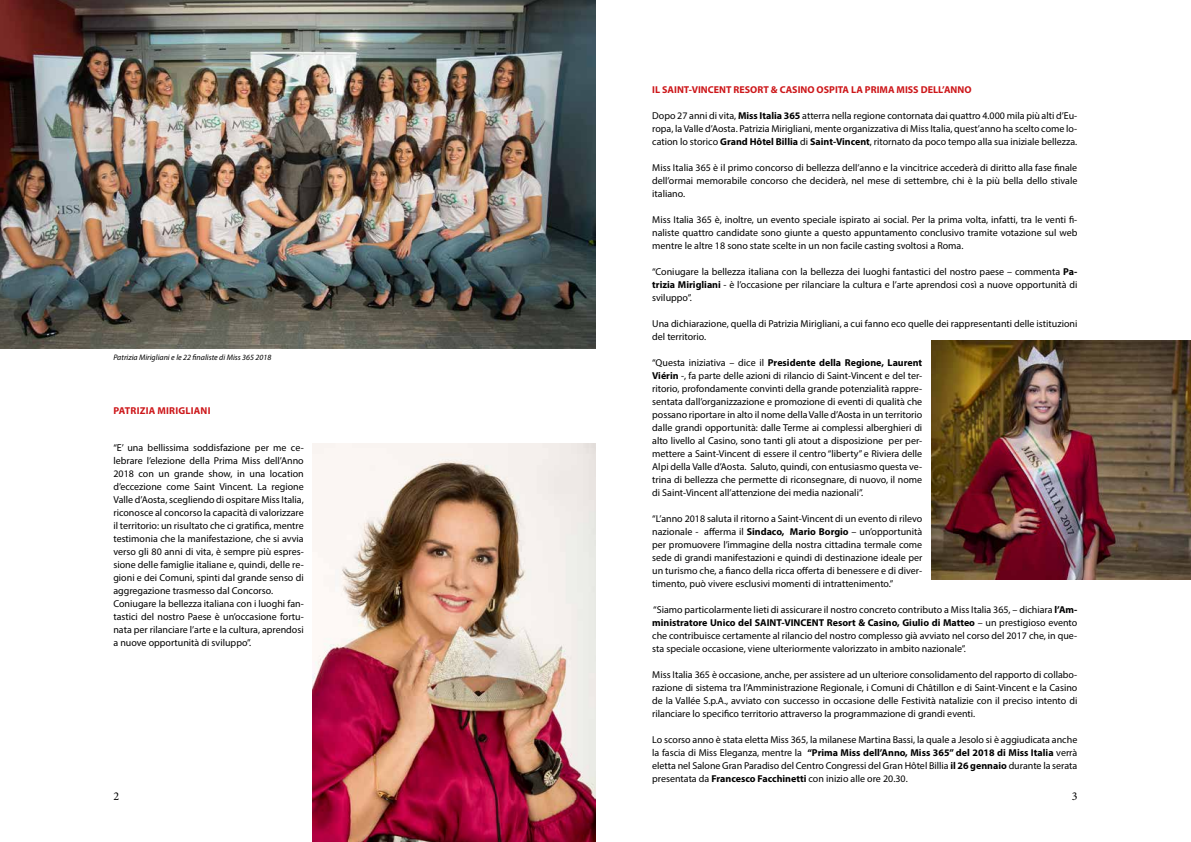
<style>
.page{position:relative;width:1191px;height:842px;background:#fff}
.page>*{position:absolute;margin:0;border:0;box-sizing:border-box;transform-origin:0 0}
.t1{font:12px "Minion Pro";color:#000}
.t2{font:10px/13px "Myriad Pro";color:#000;text-align:justify}
.t3{font:700 10px "Myriad Pro";color:#cd171a}
.t4{font:700 10px "Myriad Pro";letter-spacing:.02em;color:#cd171a}
.t5{font:italic 8px "Myriad Pro";color:#000}
.s1{font-weight:700}
</style>
<div class="page">
<img style="left:0;top:0;width:595px;height:349px">
<img style="left:931px;top:341px;width:260px;height:239px">
<img style="left:312px;top:443px;width:283px;height:399px">
<p class="t5" style="left:113px;top:352px;width:159px">Patrizia Mirigliani e le 22 finaliste di Miss 365 2018</p>
<p class="t4" style="left:113px;top:404px;width:98px">PATRIZIA MIRIGLIANI</p>
<p class="t2" style="left:113px;top:441px;width:192px;text-align:left">“E’ una bellissima soddisfazione per me ce&shy;lebrare l’elezione della Prima Miss dell’Anno 2018 con un grande show, in una location d’eccezione come Saint Vincent. La regione Valle d’Aosta, scegliendo di ospitare Miss Italia, riconosce al concorso la capacità di valorizzare il territorio: un risultato che ci gratifica, mentre testimonia che la manifestazione, che si avvia verso gli 80 anni di vita, è sempre più espres&shy;sione delle famiglie italiane e, quindi, delle re&shy;gioni e dei Comuni, spinti dal grande senso di aggregazione trasmesso dal Concorso.<br>Coniugare la bellezza italiana con i luoghi fan&shy;tastici del nostro Paese è un’occasione fortu&shy;nata per rilanciare l’arte e la cultura, aprendosi a nuove opportunità di sviluppo”.</p>
<p class="t3" style="left:652px;top:83px;width:321px">IL SAINT-VINCENT RESORT &amp; CASINO OSPITA LA PRIMA MISS DELL’ANNO</p>
<p class="t2" style="left:652px;top:109px;width:427px">Dopo 27 anni di vita, <span class="s1">Miss Italia 365</span> atterra nella regione contornata dai quattro 4.000 mila più alti d’Eu&shy;ropa, la Valle d’Aosta. Patrizia Mirigliani, mente organizzativa di Miss Italia, quest’anno ha scelto come lo&shy;cation lo storico <span class="s1">Grand Hôtel Billia</span> di <span class="s1">Saint-Vincent</span>, ritornato da poco tempo alla sua iniziale bellezza.</p>
<p class="t2" style="left:652px;top:161px;width:426px">Miss Italia 365 è il primo concorso di bellezza dell’anno e la vincitrice accederà di diritto alla fase finale dell’ormai memorabile concorso che deciderà, nel mese di settembre, chi è la più bella dello stivale italiano.</p>
<p class="t2" style="left:652px;top:213px;width:427px">Miss Italia 365 è, inoltre, un evento speciale ispirato ai social. Per la prima volta, infatti, tra le venti fi&shy;naliste quattro candidate sono giunte a questo appuntamento conclusivo tramite votazione sul web mentre le altre 18 sono state scelte in un non facile casting svoltosi a Roma.</p>
<p class="t2" style="left:652px;top:265px;width:427px">“Coniugare la bellezza italiana con la bellezza dei luoghi fantastici del nostro paese – commenta <span class="s1">Pa&shy;trizia Mirigliani</span> - è l’occasione per rilanciare la cultura e l’arte aprendosi così a nuove opportunità di sviluppo”.</p>
<p class="t2" style="left:652px;top:317px;width:427px">Una dichiarazione, quella di Patrizia Mirigliani, a cui fanno eco quelle dei rappresentanti delle istituzioni del territorio.</p>
<p class="t2" style="left:652px;top:356px;width:272px">“Questa iniziativa – dice il <span class="s1">Presidente della Regione, Laurent Viérin</span> -, fa parte delle azioni di rilancio di Saint-Vincent e del ter&shy;ritorio, profondamente convinti della grande potenzialità rappre&shy;sentata dall’organizzazione e promozione di eventi di qualità che possano riportare in alto il nome della Valle d’Aosta in un territorio dalle grandi opportunità: dalle Terme ai complessi alberghieri di alto livello al Casino, sono tanti gli atout a disposizione per per&shy;mettere a Saint-Vincent di essere il centro “liberty” e Riviera delle Alpi della Valle d’Aosta. Saluto, quindi, con entusiasmo questa ve&shy;trina di bellezza che permette di riconsegnare, di nuovo, il nome di Saint-Vincent all’attenzione dei media nazionali”.</p>
<p class="t2" style="left:652px;top:512px;width:272px">“L’anno 2018 saluta il ritorno a Saint-Vincent di un evento di rilevo nazionale - afferma il <span class="s1">Sindaco, Mario Borgio</span> – un’opportunità per promuovere l’immagine della nostra cittadina termale come sede di grandi manifestazioni e quindi di destinazione ideale per un turismo che, a fianco della ricca offerta di benessere e di diver&shy;timento, può vivere esclusivi momenti di intrattenimento.”</p>
<p class="t2" style="left:652px;top:603px;width:426px">“Siamo particolarmente lieti di assicurare il nostro concreto contributo a Miss Italia 365, – dichiara <span class="s1">l’Am&shy;ministratore Unico del SAINT-VINCENT Resort &amp; Casino, Giulio di Matteo</span> – un prestigioso evento che contribuisce certamente al rilancio del nostro complesso già avviato nel corso del 2017 che, in que&shy;sta speciale occasione, viene ulteriormente valorizzato in ambito nazionale”.</p>
<p class="t2" style="left:652px;top:668px;width:427px">Miss Italia 365 è occasione, anche, per assistere ad un ulteriore consolidamento del rapporto di collabo&shy;razione di sistema tra l’Amministrazione Regionale, i Comuni di Châtillon e di Saint-Vincent e la Casino de la Vallée S.p.A., avviato con successo in occasione delle Festività natalizie con il preciso intento di rilanciare lo specifico territorio attraverso la programmazione di grandi eventi.</p>
<p class="t2" style="left:652px;top:733px;width:427px">Lo scorso anno è stata eletta Miss 365, la milanese Martina Bassi, la quale a Jesolo si è aggiudicata anche la fascia di Miss Eleganza, mentre la <span class="s1">“Prima Miss dell’Anno, Miss 365” del 2018 di Miss Italia</span> verrà eletta nel Salone Gran Paradiso del Centro Congressi del Gran Hôtel Billia <span class="s1">il 26 gennaio</span> durante la serata presentata da <span class="s1">Francesco Facchinetti</span> con inizio alle ore 20.30.</p>
<p class="t1" style="left:113px;top:788px;width:7px">2</p>
<p class="t1" style="left:1071px;top:788px;width:7px">3</p>
</div>
